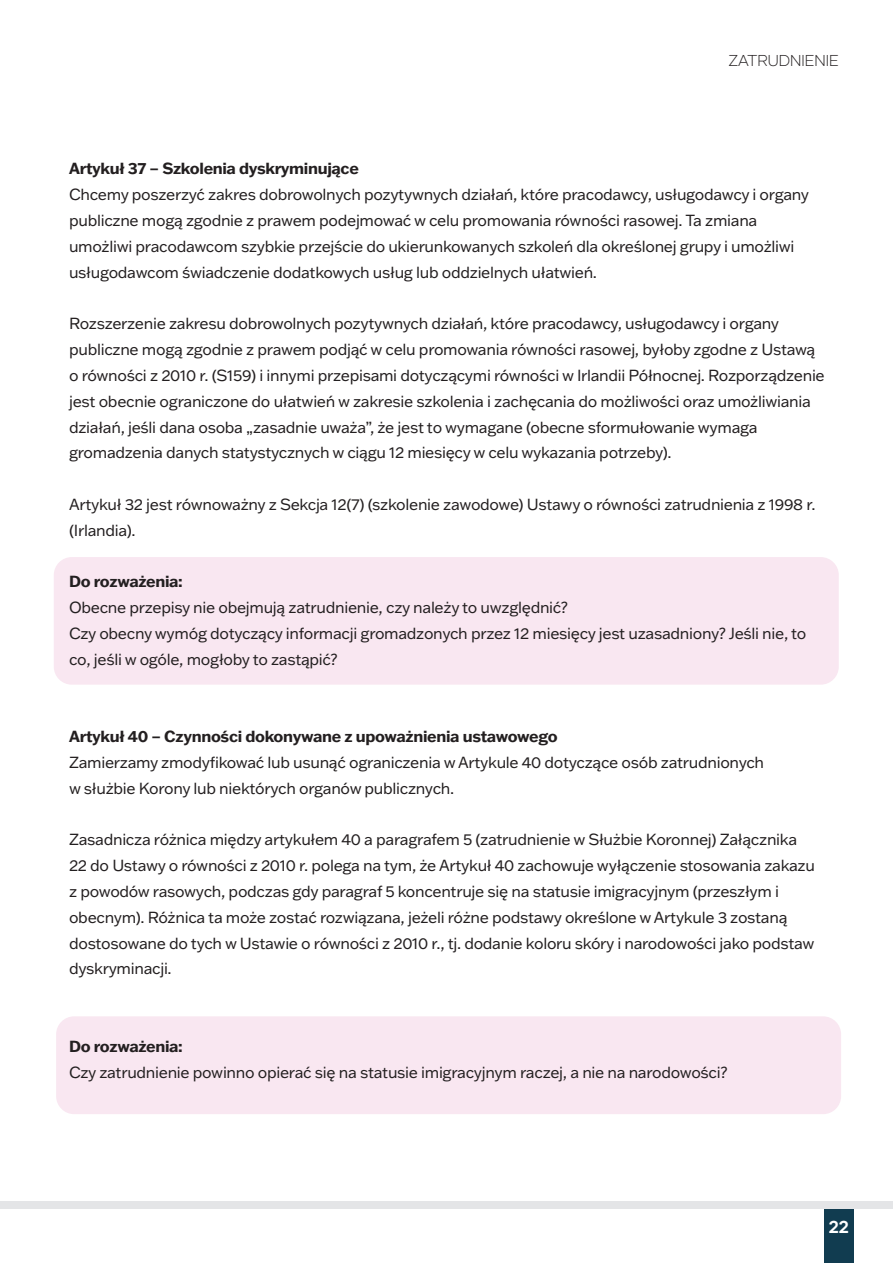
<style>
.page{position:relative;width:893px;height:1263px;background:#fff}
.page>*{position:absolute;margin:0;border:0;box-sizing:border-box;transform-origin:0 0}
.t1{font:700 17.25px "Gilmer";color:#fff}
.t2{font:15.75px/25.8px "Franklin Gothic ATF";letter-spacing:-.02em;color:#231f20}
.t3{font:700 15.75px "Franklin Gothic ATF";letter-spacing:-.02em;color:#231f20}
.t4{font:300 15.75px "Gilmer";color:#231f20}
</style>
<div class="page">
<div style="left:56px;top:1016px;width:785px;height:98px;background:#f9e7f1;border-radius:18px"></div>
<div style="left:54px;top:557px;width:785px;height:128px;background:#f9e7f1;border-radius:18px"></div>
<div style="left:824px;top:1209px;width:30px;height:54px;background:#113c50"></div>
<div style="left:0;top:1202px;width:893px;height:7px;background:#e4e5e7"></div>
<p class="t4" style="left:728px;top:51px;width:112px">ZATRUDNIENIE</p>
<p class="t3" style="left:69px;top:158px;width:291px">Artykuł 37 – Szkolenia dyskryminujące</p>
<p class="t2" style="left:69px;top:181px;width:742px">Chcemy poszerzyć zakres dobrowolnych pozytywnych działań, które pracodawcy, usługodawcy i organy publiczne mogą zgodnie z prawem podejmować w celu promowania równości rasowej. Ta zmiana umożliwi pracodawcom szybkie przejście do ukierunkowanych szkoleń dla określonej grupy i umożliwi usługodawcom świadczenie dodatkowych usług lub oddzielnych ułatwień.</p>
<p class="t2" style="left:69px;top:310px;width:757px">Rozszerzenie zakresu dobrowolnych pozytywnych działań, które pracodawcy, usługodawcy i organy publiczne mogą zgodnie z prawem podjąć w celu promowania równości rasowej, byłoby zgodne z Ustawą o równości z 2010 r. (S159) i innymi przepisami dotyczącymi równości w Irlandii Północnej. Rozporządzenie jest obecnie ograniczone do ułatwień w zakresie szkolenia i zachęcania do możliwości oraz umożliwiania działań, jeśli dana osoba „zasadnie uważa”, że jest to wymagane (obecne sformułowanie wymaga gromadzenia danych statystycznych w ciągu 12 miesięcy w celu wykazania potrzeby).</p>
<p class="t2" style="left:69px;top:491px;width:748px">Artykuł 32 jest równoważny z Sekcja 12(7) (szkolenie zawodowe) Ustawy o równości zatrudnienia z 1998 r. (Irlandia).</p>
<p class="t3" style="left:69px;top:571px;width:115px">Do rozważenia:</p>
<p class="t2" style="left:69px;top:594px;width:500px">Obecne przepisy nie obejmują zatrudnienie, czy należy to uwzględnić?</p>
<p class="t2" style="left:69px;top:620px;width:739px">Czy obecny wymóg dotyczący informacji gromadzonych przez 12 miesięcy jest uzasadniony? Jeśli nie, to co, jeśli w ogóle, mogłoby to zastąpić?</p>
<p class="t3" style="left:69px;top:726px;width:490px">Artykuł 40 – Czynności dokonywane z upoważnienia ustawowego</p>
<p class="t2" style="left:69px;top:749px;width:697px">Zamierzamy zmodyfikować lub usunąć ograniczenia w Artykule 40 dotyczące osób zatrudnionych w służbie Korony lub niektórych organów publicznych.</p>
<p class="t2" style="left:69px;top:826px;width:747px">Zasadnicza różnica między artykułem 40 a paragrafem 5 (zatrudnienie w Służbie Koronnej) Załącznika 22 do Ustawy o równości z 2010 r. polega na tym, że Artykuł 40 zachowuje wyłączenie stosowania zakazu z powodów rasowych, podczas gdy paragraf 5 koncentruje się na statusie imigracyjnym (przeszłym i obecnym). Różnica ta może zostać rozwiązana, jeżeli różne podstawy określone w Artykule 3 zostaną dostosowane do tych w Ustawie o równości z 2010 r., tj. dodanie koloru skóry i narodowości jako podstaw dyskryminacji.</p>
<p class="t3" style="left:69px;top:1035px;width:115px">Do rozważenia:</p>
<p class="t2" style="left:69px;top:1058px;width:660px">Czy zatrudnienie powinno opierać się na statusie imigracyjnym raczej, a nie na narodowości?</p>
<p class="t1" style="left:829px;top:1216px;width:22px">22</p>
</div>
